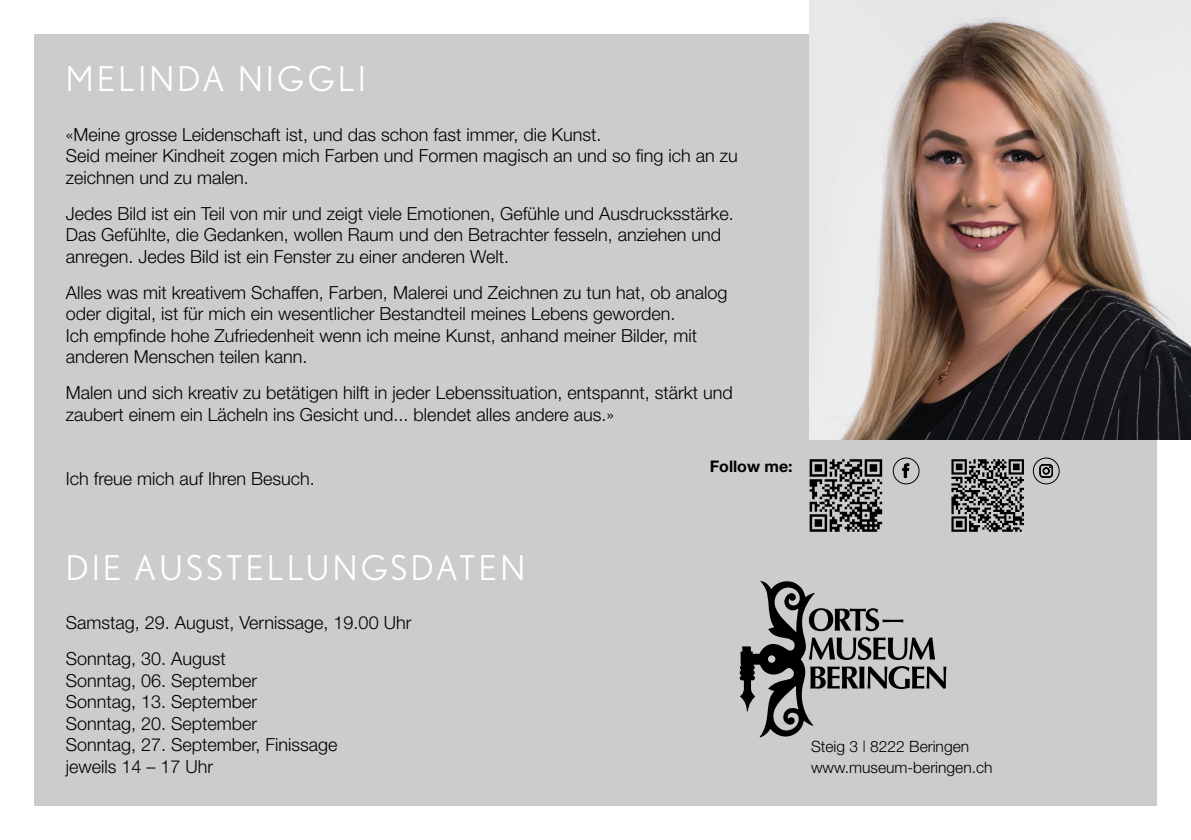
<style>
.page{position:relative;width:1191px;height:840px;background:#fff}
.page>*{position:absolute;margin:0;border:0;box-sizing:border-box;transform-origin:0 0}
.t1{font:34px "Nobel";letter-spacing:.1em;color:#fff}
.t2{font:300 18px/21.6px "Helvetica Neue";color:#000}
.t3{font:700 16px "Helvetica Neue";color:#000}
.t4{font:300 15.6px/21.6px "Helvetica Neue";color:#000}
</style>
<div class="page">
<div style="left:34px;top:34px;width:1123px;height:771px;background:#ccc"></div>
<svg style="left:739px;top:581px;width:207px;height:156px"></svg>
<img style="left:810px;top:0;width:381px;height:439px">
<svg style="left:809px;top:459px;width:73px;height:72px"></svg>
<svg style="left:951px;top:459px;width:73px;height:72px"></svg>
<div style="left:892px;top:457px;width:27px;height:27px;border:1px solid #000;border-radius:50%"></div>
<svg style="left:902px;top:463px;width:7px;height:14px"></svg>
<div style="left:1033px;top:457px;width:26px;height:27px;border:1px solid #000;border-radius:50%"></div>
<svg style="left:1039px;top:464px;width:14px;height:13px"></svg>
<h1 class="t1" style="left:66px;top:58px;width:301px">MELINDA NIGGLI</h1>
<p class="t2" style="left:66px;top:123px;width:673px">«Meine grosse Leidenschaft ist, und das schon fast immer, die Kunst.<br>Seid meiner Kindheit zogen mich Farben und Formen magisch an und so fing ich an zu zeichnen und zu malen.</p>
<p class="t2" style="left:66px;top:202px;width:669px">Jedes Bild ist ein Teil von mir und zeigt viele Emotionen, Gefühle und Ausdrucksstärke.<br>Das Gefühlte, die Gedanken, wollen Raum und den Betrachter fesseln, anziehen und anregen. Jedes Bild ist ein Fenster zu einer anderen Welt.</p>
<p class="t2" style="left:66px;top:281px;width:663px">Alles was mit kreativem Schaffen, Farben, Malerei und Zeichnen zu tun hat, ob analog oder digital, ist für mich ein wesentlicher Bestandteil meines Lebens geworden.<br>Ich empfinde hohe Zufriedenheit wenn ich meine Kunst, anhand meiner Bilder, mit anderen Menschen teilen kann.</p>
<p class="t2" style="left:66px;top:381px;width:668px">Malen und sich kreativ zu betätigen hilft in jeder Lebenssituation, entspannt, stärkt und zaubert einem ein Lächeln ins Gesicht und... blendet alles andere aus.»</p>
<p class="t2" style="left:66px;top:467px;width:251px">Ich freue mich auf Ihren Besuch.</p>
<p class="t3" style="left:710px;top:456px;width:84px">Follow me:</p>
<h1 class="t1" style="left:66px;top:546px;width:461px">DIE AUSSTELLUNGSDATEN</h1>
<p class="t2" style="left:66px;top:604px;width:347px;line-height:35.6px">Samstag, 29. August, Vernissage, 19.00 Uhr<br>Sonntag, 30. August</p>
<p class="t2" style="left:66px;top:668px;width:273px">Sonntag, 06. September<br>Sonntag, 13. September<br>Sonntag, 20. September<br>Sonntag, 27. September, Finissage jeweils 14 – 17 Uhr</p>
<p class="t4" style="left:811px;top:734px;width:183px">Steig 3 | 8222 Beringen www.museum-beringen.ch</p>
</div>
